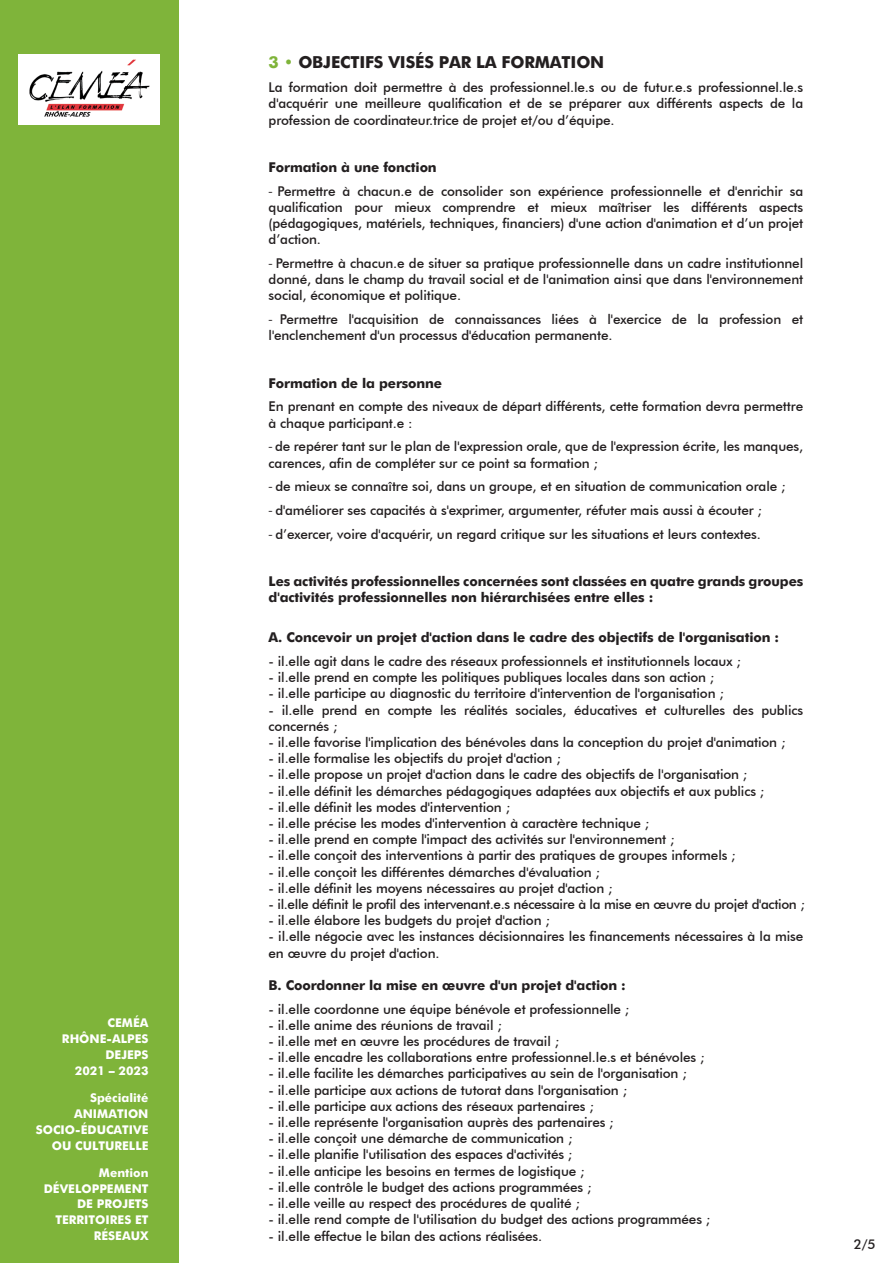
<style>
.page{position:relative;width:893px;height:1263px;background:#fff}
.page>*{position:absolute;margin:0;border:0;box-sizing:border-box;transform-origin:0 0}
.t1{font:700 16.5px "Futura BT";letter-spacing:-.01em;color:#231f20}
.t2{font:500 13.5px/16.2px "Futura BT";letter-spacing:-.01em;color:#231f20}
.t3{font:700 13.5px/16.2px "Futura BT";letter-spacing:-.01em;color:#231f20}
.t4{font:700 12px/15.9px "Futura BT";color:#fff;text-align:right}
.s1{color:#7fb43a}
.s2{font-family:"Myriad Pro";font-weight:400}
</style>
<div class="page">
<div style="left:0;top:0;width:179px;height:1263px;background:#7fb43a"></div>
<div style="left:18px;top:54px;width:142px;height:71px;background:#fff"></div>
<img style="left:29px;top:59px;width:121px;height:58px">
<p class="t4" style="left:62px;top:1015px;width:88px">CEMÉA<br>RHÔNE-ALPES<br>DEJEPS<br>2021 – 2023</p>
<p class="t4" style="left:36px;top:1090px;width:114px">Spécialité<br>ANIMATION<br>SOCIO-ÉDUCATIVE<br>OU CULTURELLE</p>
<p class="t4" style="left:44px;top:1164px;width:106px">Mention<br>DÉVELOPPEMENT<br>DE PROJETS<br>TERRITOIRES ET<br>RÉSEAUX</p>
<p class="t1" style="left:269px;top:53px;width:337px"><span class="s1">3 •</span> OBJECTIFS VISÉS PAR LA FORMATION</p>
<p class="t2" style="left:269px;top:79px;width:536px;text-align:justify">La formation doit permettre à des professionnel.le.s ou de futur.e.s professionnel.le.s d'acquérir une meilleure qualification et de se préparer aux différents aspects de la profession de coordinateur.trice de projet et/ou d’équipe.</p>
<p class="t3" style="left:269px;top:159px;width:170px">Formation à une fonction</p>
<p class="t2" style="left:269px;top:183px;width:536px;text-align:justify"><span class="s2">-</span> Permettre à chacun.e de consolider son expérience professionnelle et d'enrichir sa qualification pour mieux comprendre et mieux maîtriser les différents aspects (pédagogiques, matériels, techniques, financiers) d'une action d'animation et d’un projet d’action.</p>
<p class="t2" style="left:269px;top:255px;width:536px;text-align:justify"><span class="s2">-</span> Permettre à chacun.e de situer sa pratique professionnelle dans un cadre institutionnel donné, dans le champ du travail social et de l'animation ainsi que dans l'environnement social, économique et politique.</p>
<p class="t2" style="left:269px;top:311px;width:536px"><span class="s2">-</span> Permettre l'acquisition de connaissances liées à l'exercice de la profession et l'enclenchement d'un processus d'éducation permanente.</p>
<p class="t3" style="left:269px;top:375px;width:175px">Formation de la personne</p>
<p class="t2" style="left:269px;top:398px;width:536px">En prenant en compte des niveaux de départ différents, cette formation devra permettre à chaque participant.e :</p>
<p class="t2" style="left:269px;top:438px;width:536px"><span class="s2">-</span> de repérer tant sur le plan de l'expression orale, que de l'expression écrite, les manques, carences, afin de compléter sur ce point sa formation ;</p>
<p class="t2" style="left:269px;top:478px;width:518px"><span class="s2">-</span> de mieux se connaître soi, dans un groupe, et en situation de communication orale ;</p>
<p class="t2" style="left:269px;top:502px;width:495px"><span class="s2">-</span> d'améliorer ses capacités à s'exprimer, argumenter, réfuter mais aussi à écouter ;</p>
<p class="t2" style="left:269px;top:526px;width:494px"><span class="s2">-</span> d’exercer, voire d'acquérir, un regard critique sur les situations et leurs contextes.</p>
<p class="t3" style="left:269px;top:573px;width:536px">Les activités professionnelles concernées sont classées en quatre grands groupes d'activités professionnelles non hiérarchisées entre elles :</p>
<p class="t3" style="left:269px;top:629px;width:512px">A. Concevoir un projet d'action dans le cadre des objectifs de l'organisation :</p>
<p class="t2" style="left:269px;top:653px;width:474px">- il.elle agit dans le cadre des réseaux professionnels et institutionnels locaux ;</p>
<p class="t2" style="left:269px;top:669px;width:447px">- il.elle prend en compte les politiques publiques locales dans son action ;</p>
<p class="t2" style="left:269px;top:685px;width:457px">- il.elle participe au diagnostic du territoire d'intervention de l'organisation ;</p>
<p class="t2" style="left:269px;top:701px;width:536px">- il.elle prend en compte les réalités sociales, éducatives et culturelles des publics concernés ;</p>
<p class="t2" style="left:269px;top:734px;width:518px">- il.elle favorise l'implication des bénévoles dans la conception du projet d'animation ;</p>
<p class="t2" style="left:269px;top:750px;width:294px">- il.elle formalise les objectifs du projet d'action ;</p>
<p class="t2" style="left:269px;top:766px;width:480px">- il.elle propose un projet d'action dans le cadre des objectifs de l'organisation ;</p>
<p class="t2" style="left:269px;top:782px;width:497px">- il.elle définit les démarches pédagogiques adaptées aux objectifs et aux publics ;</p>
<p class="t2" style="left:269px;top:799px;width:243px">- il.elle définit les modes d'intervention ;</p>
<p class="t2" style="left:269px;top:815px;width:382px">- il.elle précise les modes d'intervention à caractère technique ;</p>
<p class="t2" style="left:269px;top:831px;width:407px">- il.elle prend en compte l'impact des activités sur l'environnement ;</p>
<p class="t2" style="left:269px;top:847px;width:469px">- il.elle conçoit des interventions à partir des pratiques de groupes informels ;</p>
<p class="t2" style="left:269px;top:863px;width:333px">- il.elle conçoit les différentes démarches d'évaluation ;</p>
<p class="t2" style="left:269px;top:880px;width:345px">- il.elle définit les moyens nécessaires au projet d'action ;</p>
<p class="t2" style="left:269px;top:896px;width:538px">- il.elle définit le profil des intervenant.e.s nécessaire à la mise en œuvre du projet d'action ;</p>
<p class="t2" style="left:269px;top:912px;width:283px">- il.elle élabore les budgets du projet d'action ;</p>
<p class="t2" style="left:269px;top:928px;width:536px">- il.elle négocie avec les instances décisionnaires les financements nécessaires à la mise en œuvre du projet d'action.</p>
<p class="t3" style="left:269px;top:977px;width:359px">B. Coordonner la mise en œuvre d'un projet d'action :</p>
<p class="t2" style="left:269px;top:1001px;width:362px">- il.elle coordonne une équipe bénévole et professionnelle ;</p>
<p class="t2" style="left:269px;top:1017px;width:235px">- il.elle anime des réunions de travail ;</p>
<p class="t2" style="left:269px;top:1033px;width:292px">- il.elle met en œuvre les procédures de travail ;</p>
<p class="t2" style="left:269px;top:1049px;width:437px">- il.elle encadre les collaborations entre professionnel.le.s et bénévoles ;</p>
<p class="t2" style="left:269px;top:1065px;width:420px">- il.elle facilite les démarches participatives au sein de l'organisation ;</p>
<p class="t2" style="left:269px;top:1082px;width:360px">- il.elle participe aux actions de tutorat dans l'organisation ;</p>
<p class="t2" style="left:269px;top:1098px;width:327px">- il.elle participe aux actions des réseaux partenaires ;</p>
<p class="t2" style="left:269px;top:1114px;width:347px">- il.elle représente l'organisation auprès des partenaires ;</p>
<p class="t2" style="left:269px;top:1130px;width:305px">- il.elle conçoit une démarche de communication ;</p>
<p class="t2" style="left:269px;top:1146px;width:305px">- il.elle planifie l'utilisation des espaces d'activités ;</p>
<p class="t2" style="left:269px;top:1163px;width:317px">- il.elle anticipe les besoins en termes de logistique ;</p>
<p class="t2" style="left:269px;top:1179px;width:324px">- il.elle contrôle le budget des actions programmées ;</p>
<p class="t2" style="left:269px;top:1195px;width:313px">- il.elle veille au respect des procédures de qualité ;</p>
<p class="t2" style="left:269px;top:1211px;width:443px">- il.elle rend compte de l'utilisation du budget des actions programmées ;</p>
<p class="t2" style="left:269px;top:1227px;width:275px">- il.elle effectue le bilan des actions réalisées.</p>
<p class="t2" style="left:854px;top:1236px;width:23px">2/5</p>
</div>
